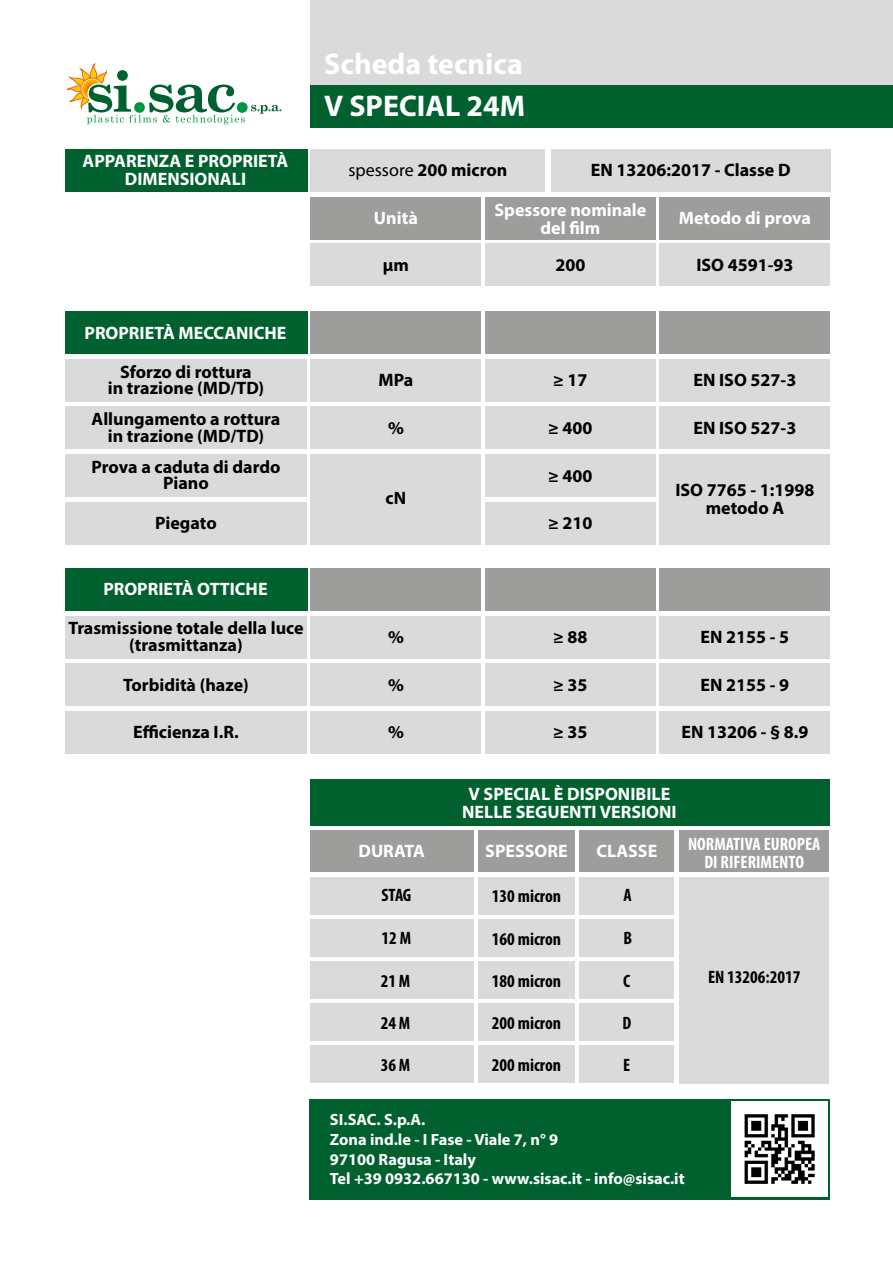
<style>
.page{position:relative;width:893px;height:1263px;background:#fff}
.page>*{position:absolute;margin:0;border:0;box-sizing:border-box;transform-origin:0 0}
.t1{font:700 30px/42.5px "Myriad Pro";color:#fff}
.t2{font:700 18px/16.5px "Myriad Pro";color:#000;text-align:center}
.t3{font:700 18px/18px "Myriad Pro";color:#fff;text-align:center}
.t4{font:700 condensed 18px "Myriad Pro";color:#000}
.t5{font:700 condensed 18px/18px "Myriad Pro";color:#fff;text-align:center}
.t6{font:700 16.35px/19.6px "Myriad Pro";color:#fff}
.s1{font-weight:400}
</style>
<div class="page">
<div style="left:311px;top:0;width:582px;height:85px;background:#dadada"></div>
<svg style="left:67px;top:64px;width:214px;height:60px"></svg>
<div style="left:311px;top:85px;width:582px;height:43px;background:#00612f"></div>
<div style="left:311px;top:454px;width:170px;height:90px;background:#dadada"></div>
<div style="left:660px;top:454px;width:170px;height:90px;background:#dadada"></div>
<div style="left:311px;top:359px;width:170px;height:43px;background:#dadada"></div>
<div style="left:311px;top:616px;width:170px;height:42px;background:#dadada"></div>
<div style="left:311px;top:407px;width:170px;height:42px;background:#dadada"></div>
<div style="left:311px;top:664px;width:170px;height:42px;background:#dadada"></div>
<div style="left:311px;top:711px;width:170px;height:43px;background:#dadada"></div>
<div style="left:65px;top:359px;width:242px;height:43px;background:#dadada"></div>
<div style="left:65px;top:616px;width:242px;height:42px;background:#dadada"></div>
<div style="left:65px;top:407px;width:242px;height:42px;background:#dadada"></div>
<div style="left:65px;top:664px;width:242px;height:42px;background:#dadada"></div>
<div style="left:65px;top:711px;width:242px;height:43px;background:#dadada"></div>
<div style="left:65px;top:454px;width:242px;height:43px;background:#dadada"></div>
<div style="left:65px;top:502px;width:242px;height:42px;background:#dadada"></div>
<div style="left:311px;top:311px;width:170px;height:43px;background:#9d9d9c"></div>
<div style="left:311px;top:568px;width:170px;height:43px;background:#9d9d9c"></div>
<div style="left:311px;top:197px;width:170px;height:42px;background:#9d9d9c"></div>
<div style="left:311px;top:244px;width:170px;height:42px;background:#dadada"></div>
<div style="left:485px;top:359px;width:171px;height:43px;background:#dadada"></div>
<div style="left:485px;top:616px;width:171px;height:42px;background:#dadada"></div>
<div style="left:485px;top:407px;width:171px;height:42px;background:#dadada"></div>
<div style="left:485px;top:664px;width:171px;height:42px;background:#dadada"></div>
<div style="left:485px;top:711px;width:171px;height:43px;background:#dadada"></div>
<div style="left:485px;top:454px;width:171px;height:43px;background:#dadada"></div>
<div style="left:485px;top:502px;width:171px;height:42px;background:#dadada"></div>
<div style="left:485px;top:311px;width:171px;height:43px;background:#9d9d9c"></div>
<div style="left:485px;top:568px;width:171px;height:43px;background:#9d9d9c"></div>
<div style="left:485px;top:197px;width:171px;height:42px;background:#9d9d9c"></div>
<div style="left:485px;top:244px;width:171px;height:42px;background:#dadada"></div>
<div style="left:660px;top:359px;width:170px;height:43px;background:#dadada"></div>
<div style="left:660px;top:616px;width:170px;height:42px;background:#dadada"></div>
<div style="left:660px;top:407px;width:170px;height:42px;background:#dadada"></div>
<div style="left:660px;top:664px;width:170px;height:42px;background:#dadada"></div>
<div style="left:660px;top:711px;width:170px;height:43px;background:#dadada"></div>
<div style="left:660px;top:311px;width:170px;height:43px;background:#9d9d9c"></div>
<div style="left:660px;top:568px;width:170px;height:43px;background:#9d9d9c"></div>
<div style="left:660px;top:197px;width:170px;height:42px;background:#9d9d9c"></div>
<div style="left:660px;top:244px;width:170px;height:42px;background:#dadada"></div>
<div style="left:65px;top:149px;width:242px;height:42px;background:#00612f"></div>
<div style="left:65px;top:311px;width:242px;height:43px;background:#00612f"></div>
<div style="left:65px;top:568px;width:242px;height:43px;background:#00612f"></div>
<div style="left:311px;top:149px;width:234px;height:42px;background:#dadada"></div>
<div style="left:551px;top:149px;width:279px;height:42px;background:#dadada"></div>
<div style="left:310px;top:1099px;width:520px;height:100px;background:#00612f"></div>
<img style="left:732px;top:1101px;width:95px;height:96px">
<div style="left:680px;top:877px;width:149px;height:206px;background:#dadada"></div>
<div style="left:310px;top:779px;width:519px;height:46px;background:#00612f"></div>
<div style="left:310px;top:877px;width:163px;height:37px;background:#dadada"></div>
<div style="left:310px;top:830px;width:163px;height:42px;background:#9d9d9c"></div>
<div style="left:310px;top:919px;width:163px;height:37px;background:#dadada"></div>
<div style="left:310px;top:961px;width:163px;height:38px;background:#dadada"></div>
<div style="left:310px;top:1003px;width:163px;height:38px;background:#dadada"></div>
<div style="left:310px;top:1046px;width:163px;height:37px;background:#dadada"></div>
<div style="left:478px;top:877px;width:97px;height:37px;background:#dadada"></div>
<div style="left:478px;top:830px;width:97px;height:42px;background:#9d9d9c"></div>
<div style="left:478px;top:919px;width:97px;height:37px;background:#dadada"></div>
<div style="left:478px;top:961px;width:97px;height:38px;background:#dadada"></div>
<div style="left:478px;top:1003px;width:97px;height:38px;background:#dadada"></div>
<div style="left:478px;top:1046px;width:97px;height:37px;background:#dadada"></div>
<div style="left:580px;top:877px;width:94px;height:37px;background:#dadada"></div>
<div style="left:680px;top:830px;width:149px;height:42px;background:#9d9d9c"></div>
<div style="left:580px;top:830px;width:94px;height:42px;background:#9d9d9c"></div>
<div style="left:580px;top:919px;width:94px;height:37px;background:#dadada"></div>
<div style="left:580px;top:961px;width:94px;height:38px;background:#dadada"></div>
<div style="left:580px;top:1003px;width:94px;height:38px;background:#dadada"></div>
<div style="left:580px;top:1046px;width:94px;height:37px;background:#dadada"></div>
<p class="t3" style="left:83px;top:152px;width:207px">APPARENZA E PROPRIETÀ<br>DIMENSIONALI</p>
<p class="t3" style="left:85px;top:323px;width:203px">PROPRIETÀ MECCANICHE</p>
<p class="t2" style="left:108px;top:363px;width:158px">Sforzo di rottura<br>in trazione (MD/TD)</p>
<p class="t2" style="left:92px;top:410px;width:190px">Allungamento a rottura in trazione (MD/TD)</p>
<p class="t2" style="left:92px;top:458px;width:190px">Prova a caduta di dardo<br>Piano</p>
<p class="t2" style="left:155px;top:514px;width:63px">Piegato</p>
<p class="t3" style="left:103px;top:580px;width:166px">PROPRIETÀ OTTICHE</p>
<p class="t2" style="left:68px;top:619px;width:237px">Trasmissione totale della luce (trasmittanza)</p>
<p class="t2" style="left:123px;top:676px;width:127px">Torbidità (haze)</p>
<p class="t2" style="left:133px;top:723px;width:107px">Efficienza I.R.</p>
<h1 class="t1" style="left:324px;top:41px;width:202px">Scheda tecnica<br>V SPECIAL 24M</h1>
<p class="t2" style="left:348px;top:161px;width:160px"><span class="s1">spessore</span> 200 micron</p>
<p class="t2" style="left:591px;top:161px;width:201px">EN 13206:2017 - Classe D</p>
<p class="t3" style="left:374px;top:208px;width:45px">Unità</p>
<p class="t2" style="left:383px;top:256px;width:28px">μm</p>
<p class="t3" style="left:495px;top:200px;width:153px">Spessore nominale del film</p>
<p class="t2" style="left:555px;top:256px;width:31px">200</p>
<p class="t3" style="left:679px;top:208px;width:134px">Metodo di prova</p>
<p class="t2" style="left:696px;top:256px;width:99px">ISO 4591-93</p>
<p class="t2" style="left:378px;top:371px;width:36px">MPa</p>
<p class="t2" style="left:553px;top:371px;width:36px">≥ 17</p>
<p class="t2" style="left:693px;top:371px;width:104px">EN ISO 527-3</p>
<p class="t2" style="left:388px;top:419px;width:17px">%</p>
<p class="t2" style="left:548px;top:419px;width:46px">≥ 400</p>
<p class="t2" style="left:693px;top:419px;width:104px">EN ISO 527-3</p>
<p class="t2" style="left:548px;top:467px;width:46px">≥ 400</p>
<p class="t2" style="left:548px;top:514px;width:46px">≥ 210</p>
<p class="t2" style="left:386px;top:489px;width:22px">cN</p>
<p class="t2" style="left:675px;top:480px;width:141px;line-height:18px">ISO 7765 - 1:1998 metodo A</p>
<p class="t2" style="left:388px;top:628px;width:17px">%</p>
<p class="t2" style="left:388px;top:676px;width:17px">%</p>
<p class="t2" style="left:388px;top:723px;width:17px">%</p>
<p class="t3" style="left:358px;top:841px;width:68px">DURATA</p>
<p class="t4" style="left:381px;top:884px;width:32px">STAG</p>
<p class="t4" style="left:382px;top:926px;width:31px">12 M</p>
<p class="t4" style="left:381px;top:969px;width:31px">21 M</p>
<p class="t4" style="left:381px;top:1012px;width:31px">24 M</p>
<p class="t4" style="left:381px;top:1054px;width:31px">36 M</p>
<p class="t2" style="left:553px;top:628px;width:36px">≥ 88</p>
<p class="t2" style="left:553px;top:676px;width:36px">≥ 35</p>
<p class="t2" style="left:553px;top:723px;width:36px">≥ 35</p>
<p class="t2" style="left:701px;top:628px;width:90px">EN 2155 - 5</p>
<p class="t2" style="left:701px;top:676px;width:90px">EN 2155 - 9</p>
<p class="t2" style="left:681px;top:723px;width:129px">EN 13206 - § 8.9</p>
<p class="t3" style="left:462px;top:784px;width:216px">V SPECIAL È DISPONIBILE<br>NELLE SEGUENTI VERSIONI</p>
<p class="t3" style="left:485px;top:841px;width:84px">SPESSORE</p>
<p class="t4" style="left:492px;top:885px;width:71px">130 micron</p>
<p class="t4" style="left:492px;top:927px;width:71px">160 micron</p>
<p class="t4" style="left:492px;top:969px;width:71px">180 micron</p>
<p class="t4" style="left:492px;top:1012px;width:71px">200 micron</p>
<p class="t4" style="left:492px;top:1054px;width:71px">200 micron</p>
<p class="t3" style="left:596px;top:841px;width:62px">CLASSE</p>
<p class="t4" style="left:624px;top:884px;width:10px">A</p>
<p class="t4" style="left:623px;top:926px;width:10px">B</p>
<p class="t4" style="left:623px;top:969px;width:9px">C</p>
<p class="t4" style="left:622px;top:1012px;width:10px">D</p>
<p class="t4" style="left:623px;top:1054px;width:9px">E</p>
<p class="t5" style="left:688px;top:834px;width:134px">NORMATIVA EUROPEA<br>DI RIFERIMENTO</p>
<p class="t4" style="left:708px;top:966px;width:94px">EN 13206:2017</p>
<p class="t6" style="left:330px;top:1109px;width:356px">SI.SAC. S.p.A.<br>Zona ind.le - I Fase - Viale 7, n° 9<br>97100 Ragusa - Italy<br>Tel +39 0932.667130 - www.sisac.it - info@sisac.it</p>
</div>
